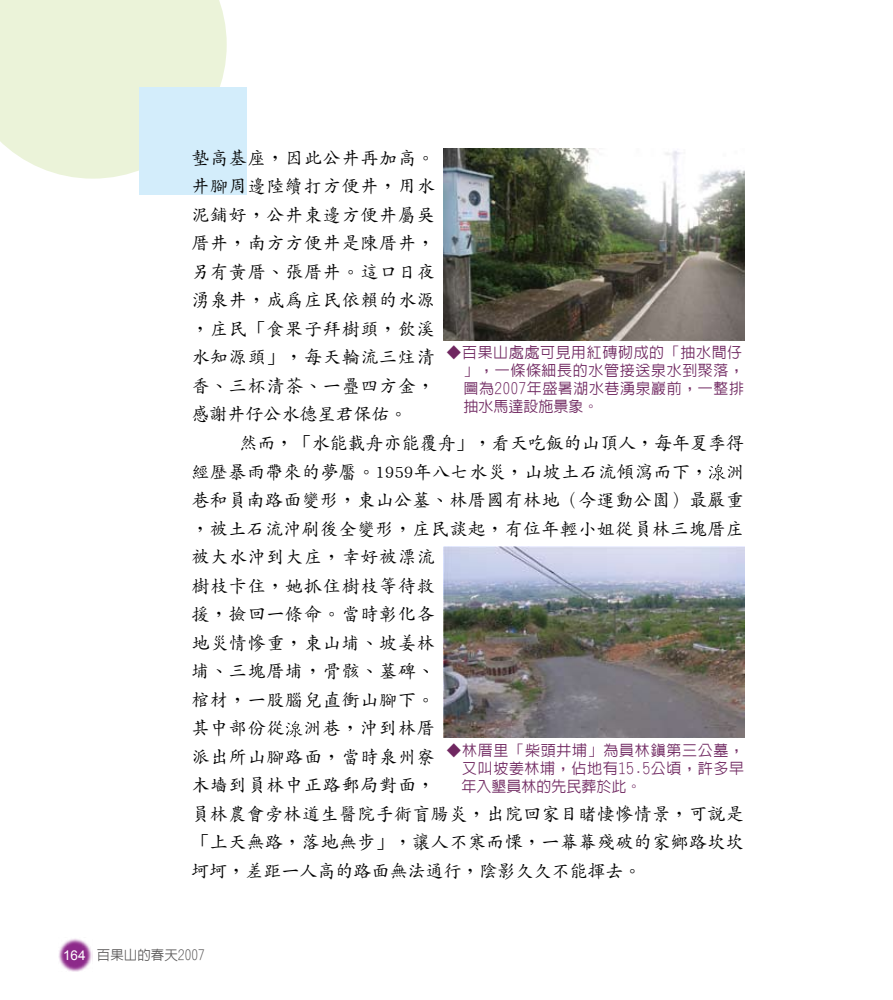
<style>
.page{position:relative;width:893px;height:1000px;background:#fff}
.page>*{position:absolute;margin:0;border:0;box-sizing:border-box;transform-origin:0 0}
.t1{font:500 18px/28.5px "Zen Kai";letter-spacing:.025em;color:#000;text-align:justify}
.t2{font:500 15px/18px "Lin Gothic";letter-spacing:.04em;color:#6f2760}
.t3{font:500 13.5px "Lin Gothic";color:#595757}
.s1{font-family:"Arial";font-weight:400;color:#fff}
</style>
<div class="page">
<img style="left:58px;top:938px;width:34px;height:33px">
<div style="left:0;top:0;width:227px;height:178px;background:#ebf3d9"></div>
<div style="left:140px;top:87px;width:107px;height:108px;background:#d3edfb"></div>
<svg style="left:709px;top:464px;width:17px;height:16px"></svg>
<svg style="left:286px;top:721px;width:17px;height:16px"></svg>
<img style="left:443px;top:149px;width:301px;height:191px">
<img style="left:443px;top:546px;width:301px;height:191px">
<p class="t1" style="left:191px;top:143px;width:245px">墊高基座，因此公井再加高。井腳周邊陸續打方便井，用水泥鋪好，公井東邊方便井屬吳厝井，南方方便井是陳厝井，另有黃厝、張厝井。這口日夜湧泉井，成為庄民依賴的水源，庄民「食果子拜樹頭，飲溪水知源頭」，每天輪流三炷清香、三杯清茶、一疊四方金，感謝井仔公水德星君保佑。</p>
<p class="t1" style="left:191px;top:428px;width:554px;text-align:left;text-indent:48px">然而，「水能載舟亦能覆舟」，看天吃飯的山頂人，每年夏季得經歷暴雨帶來的夢靨。1959年八七水災，山坡土石流傾瀉而下， 洲巷和員南路面變形，東山公墓、林厝國有林地（今運動公園）最嚴重，被土石流沖刷後全變形，庄民談起，有位年輕小姐從員林三塊厝庄被大水沖到大庄，幸好被漂流<br>樹枝卡住，她抓住樹枝等待救<br>援，撿回一條命。當時彰化各<br>地災情慘重，東山埔、坡姜林<br>埔、三塊厝埔，骨骸、墓碑、<br>棺材，一股腦兒直衝山腳下。<br>其中部份從 洲巷，沖到林厝<br>派出所山腳路面，當時泉州寮<br>木墻到員林中正路郵局對面，<br>員林農會旁林道生醫院手術盲腸炎，出院回家目睹悽慘情景，可說是「上天無路，落地無步」，讓人不寒而慄，一幕幕殘破的家鄉路坎坎坷坷，差距一人高的路面無法通行，陰影久久不能揮去。</p>
<p class="t2" style="left:463px;top:343px;width:282px;text-indent:-17px">◆百果山處處可見用紅磚砌成的「抽水間仔」，一條條細長的水管接送泉水到聚落，圖為2007年盛暑湖水巷湧泉巖前，一整排抽水馬達設施景象。</p>
<p class="t2" style="left:446px;top:740px;width:299px;text-align:justify">◆林厝里「柴頭井埔」為員林鎮第三公墓，　又叫坡姜林埔，佔地有15.5公頃，許多早　年入墾員林的先民葬於此。</p>
<p class="t3" style="left:63px;top:947px;width:143px"><span class="s1">164</span> 百果山的春天2007</p>
</div>
